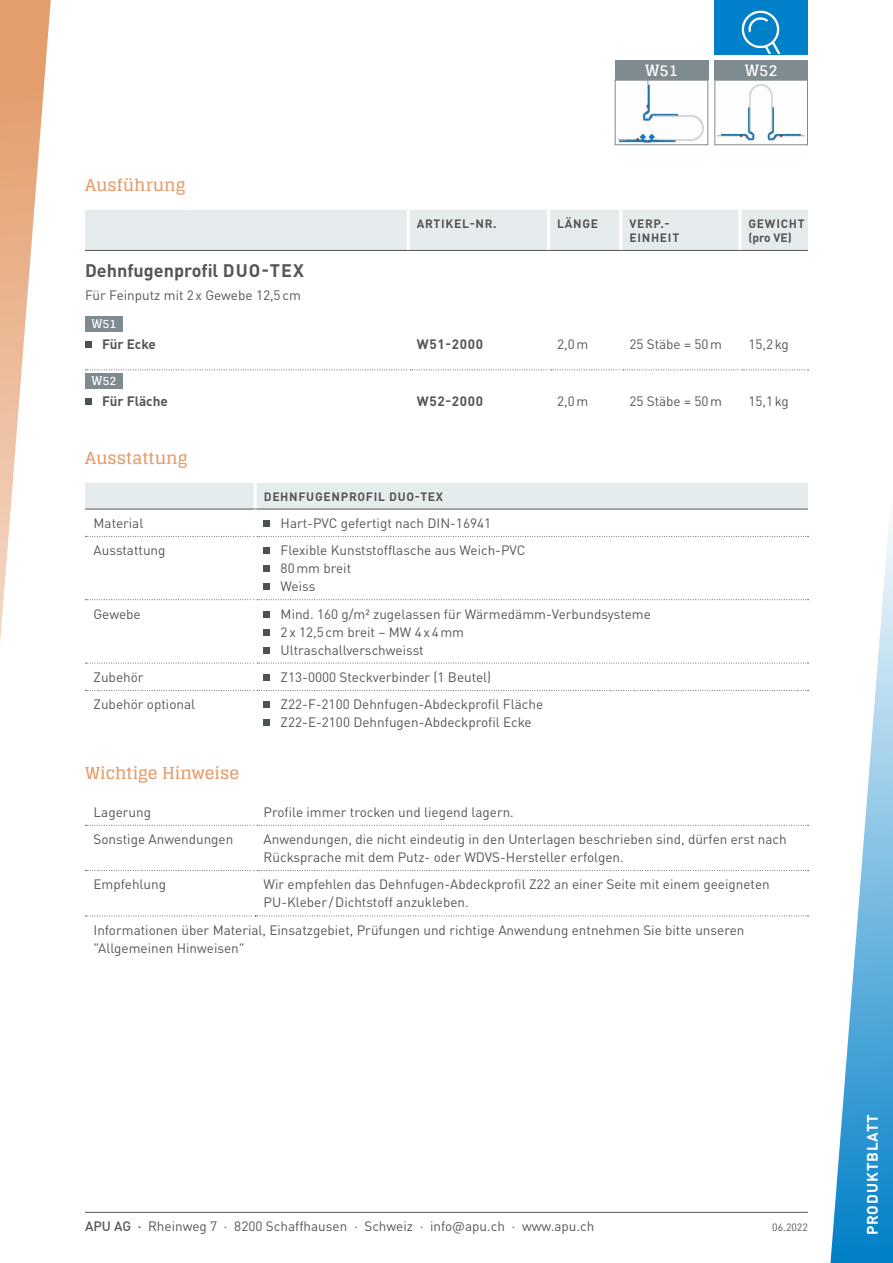
<style>
.page{position:relative;width:893px;height:1263px;background:#fff}
.page>*{position:absolute;margin:0;border:0;box-sizing:border-box;transform-origin:0 0}
.t1{font:700 18px "DIN Pro";color:#565656}
.t2{font:700 16.5px "Glegoo";color:#e49d6c}
.t3{font:700 15.6px "Glegoo";color:#fff}
.t4{font:700 15px "DIN Pro";letter-spacing:.06em;color:#fff}
.t5{font:13.5px/18px "DIN Pro";color:#565656}
.t6{font:700 13.5px "DIN Pro";color:#565656}
.t7{font:700 12px/14.4px "DIN Pro";letter-spacing:.06em;color:#565656}
.t8{font:700 12px "Glegoo";color:#fff}
.t9{font:10.5px "DIN Pro";color:#565656}
.s1{font-weight:500}
</style>
<div class="page">
<hr style="left:85px;top:1212px;width:723px;height:1px;background:#565656">
<svg style="left:830px;top:519px;width:63px;height:744px"></svg>
<svg style="left:0;top:0;width:51px;height:642px"></svg>
<div style="left:714px;top:60px;width:94px;height:20px;background:#808b91"></div>
<div style="left:615px;top:60px;width:93px;height:20px;background:#808b91"></div>
<img style="left:718px;top:84px;width:86px;height:59px">
<div style="left:714px;top:80px;width:94px;height:65px;border:1px solid #808b91"></div>
<svg style="left:618px;top:138px;width:58px;height:5px"></svg>
<img style="left:619px;top:82px;width:85px;height:60px">
<div style="left:615px;top:80px;width:93px;height:65px;border:1px solid #808b91"></div>
<div style="left:714px;top:0;width:94px;height:54px;background:#0080c8"></div>
<svg style="left:742px;top:11px;width:39px;height:43px"></svg>
<div style="left:85px;top:210px;width:723px;height:40px;background:#e6ebee"></div>
<svg style="left:85px;top:369px;width:723px;height:1px"></svg>
<hr style="left:407px;top:210px;width:3px;height:40px;background:#fff">
<hr style="left:547px;top:210px;width:3px;height:40px;background:#fff">
<hr style="left:619px;top:210px;width:3px;height:40px;background:#fff">
<hr style="left:738px;top:210px;width:3px;height:40px;background:#fff">
<hr style="left:547px;top:330px;width:3px;height:40px;background:#fff">
<hr style="left:619px;top:330px;width:3px;height:40px;background:#fff">
<hr style="left:738px;top:330px;width:3px;height:40px;background:#fff">
<hr style="left:407px;top:330px;width:3px;height:40px;background:#fff">
<hr style="left:85px;top:250px;width:323px;height:1px;background:#565656">
<hr style="left:408px;top:250px;width:141px;height:1px;background:#565656">
<hr style="left:549px;top:250px;width:72px;height:1px;background:#565656">
<hr style="left:621px;top:250px;width:119px;height:1px;background:#565656">
<hr style="left:740px;top:250px;width:68px;height:1px;background:#565656">
<div style="left:85px;top:316px;width:38px;height:15px;background:#808b91"></div>
<div style="left:85px;top:341px;width:6px;height:7px;background:#4b5255"></div>
<div style="left:85px;top:373px;width:38px;height:16px;background:#808b91"></div>
<div style="left:85px;top:398px;width:6px;height:7px;background:#4b5255"></div>
<div style="left:85px;top:483px;width:723px;height:26px;background:#e6ebee"></div>
<hr style="left:254px;top:483px;width:3px;height:26px;background:#fff">
<svg style="left:85px;top:536px;width:723px;height:1px"></svg>
<svg style="left:85px;top:599px;width:723px;height:1px"></svg>
<svg style="left:85px;top:663px;width:723px;height:1px"></svg>
<svg style="left:85px;top:690px;width:723px;height:1px"></svg>
<hr style="left:85px;top:509px;width:170px;height:1px;background:#565656">
<hr style="left:255px;top:509px;width:553px;height:1px;background:#565656">
<hr style="left:254px;top:509px;width:3px;height:27px;background:#fff">
<hr style="left:254px;top:536px;width:3px;height:64px;background:#fff">
<hr style="left:254px;top:663px;width:3px;height:27px;background:#fff">
<hr style="left:254px;top:690px;width:3px;height:46px;background:#fff">
<div style="left:264px;top:520px;width:6px;height:7px;background:#4b5255"></div>
<svg style="left:264px;top:548px;width:6px;height:6px"></svg>
<svg style="left:264px;top:566px;width:6px;height:6px"></svg>
<svg style="left:264px;top:584px;width:6px;height:6px"></svg>
<svg style="left:264px;top:611px;width:6px;height:6px"></svg>
<svg style="left:264px;top:629px;width:6px;height:6px"></svg>
<svg style="left:264px;top:647px;width:6px;height:6px"></svg>
<div style="left:264px;top:674px;width:6px;height:7px;background:#4b5255"></div>
<svg style="left:264px;top:702px;width:6px;height:6px"></svg>
<svg style="left:264px;top:720px;width:6px;height:6px"></svg>
<svg style="left:85px;top:825px;width:723px;height:1px"></svg>
<svg style="left:85px;top:870px;width:723px;height:1px"></svg>
<hr style="left:254px;top:825px;width:3px;height:45px;background:#fff">
<hr style="left:254px;top:870px;width:3px;height:45px;background:#fff">
<svg style="left:85px;top:915px;width:723px;height:1px"></svg>
<p class="t2" style="left:85px;top:176px;width:102px">Ausführung</p>
<p class="t3" style="left:645px;top:61px;width:34px">W51</p>
<p class="t3" style="left:745px;top:61px;width:34px">W52</p>
<p class="t7" style="left:417px;top:215px;width:81px">ARTIKEL-NR.</p>
<p class="t7" style="left:557px;top:215px;width:43px">LÄNGE</p>
<p class="t7" style="left:629px;top:215px;width:51px">VERP.-<br>EINHEIT</p>
<p class="t7" style="left:748px;top:215px;width:58px">GEWICHT (pro VE)</p>
<h1 class="t1" style="left:85px;top:255px;width:220px">Dehnfugenprofil DUO-TEX</h1>
<p class="t5" style="left:85px;top:285px;width:217px">Für Feinputz mit 2x Gewebe 12,5cm</p>
<p class="t8" style="left:91px;top:317px;width:27px">W51</p>
<p class="t6" style="left:102px;top:332px;width:55px">Für Ecke</p>
<p class="t6" style="left:417px;top:332px;width:68px">W51-2000</p>
<p class="t5" style="left:557px;top:333px;width:33px">2,0m</p>
<p class="t5" style="left:629px;top:333px;width:94px">25 Stäbe = 50m</p>
<p class="t5" style="left:748px;top:333px;width:42px">15,2kg</p>
<p class="t8" style="left:91px;top:374px;width:27px">W52</p>
<p class="t6" style="left:102px;top:390px;width:67px">Für Fläche</p>
<p class="t6" style="left:417px;top:390px;width:68px">W52-2000</p>
<p class="t5" style="left:557px;top:390px;width:33px">2,0m</p>
<p class="t5" style="left:629px;top:390px;width:94px">25 Stäbe = 50m</p>
<p class="t5" style="left:748px;top:390px;width:42px">15,1kg</p>
<p class="t2" style="left:85px;top:449px;width:104px">Ausstattung</p>
<p class="t7" style="left:264px;top:488px;width:181px">DEHNFUGENPROFIL DUO-TEX</p>
<p class="t5" style="left:94px;top:513px;width:51px">Material</p>
<p class="t5" style="left:281px;top:513px;width:212px">Hart-PVC gefertigt nach DIN-16941</p>
<p class="t5" style="left:94px;top:540px;width:74px">Ausstattung</p>
<p class="t5" style="left:281px;top:540px;width:246px">Flexible Kunststofflasche aus Weich-PVC<br>80mm breit<br>Weiss</p>
<p class="t5" style="left:94px;top:603px;width:49px">Gewebe</p>
<p class="t5" style="left:281px;top:603px;width:372px">Mind. 160 g/m2 zugelassen für Wärmedämm-Verbundsysteme<br>2x 12,5cm breit – MW 4x4mm<br>Ultraschallverschweisst</p>
<p class="t5" style="left:94px;top:667px;width:52px">Zubehör</p>
<p class="t5" style="left:281px;top:667px;width:212px">Z13-0000 Steckverbinder (1 Beutel)</p>
<p class="t5" style="left:94px;top:694px;width:103px">Zubehör optional</p>
<p class="t5" style="left:281px;top:694px;width:264px">Z22-F-2100 Dehnfugen-Abdeckprofil Fläche<br>Z22-E-2100 Dehnfugen-Abdeckprofil Ecke</p>
<p class="t2" style="left:85px;top:764px;width:156px">Wichtige Hinweise</p>
<p class="t5" style="left:94px;top:801px;width:59px">Lagerung</p>
<p class="t5" style="left:264px;top:801px;width:252px">Profile immer trocken und liegend lagern.</p>
<p class="t5" style="left:94px;top:829px;width:141px">Sonstige Anwendungen</p>
<p class="t5" style="left:264px;top:829px;width:525px">Anwendungen, die nicht eindeutig in den Unterlagen beschrieben sind, dürfen erst nach<br>Rücksprache mit dem Putz- oder WDVS-Hersteller erfolgen.</p>
<p class="t5" style="left:94px;top:874px;width:74px">Empfehlung</p>
<p class="t5" style="left:264px;top:874px;width:508px">Wir empfehlen das Dehnfugen-Abdeckprofil Z22 an einer Seite mit einem geeigneten<br>PU-Kleber /Dichtstoff anzukleben.</p>
<p class="t5" style="left:94px;top:919px;width:652px">Informationen über Material, Einsatzgebiet, Prüfungen und richtige Anwendung entnehmen Sie bitte unseren "Allgemeinen Hinweisen"</p>
<p class="t5" style="left:85px;top:1215px;width:511px"><span class="s1">APU AG ·</span> Rheinweg 7 · 8200 Schaffhausen · Schweiz · info@apu.ch · www.apu.ch</p>
<p class="t9" style="left:772px;top:1219px;width:37px">06.2022</p>
<p class="t4" style="left:860px;top:1235px;width:123px;rotate:-90deg">PRODUKTBLATT</p>
</div>
